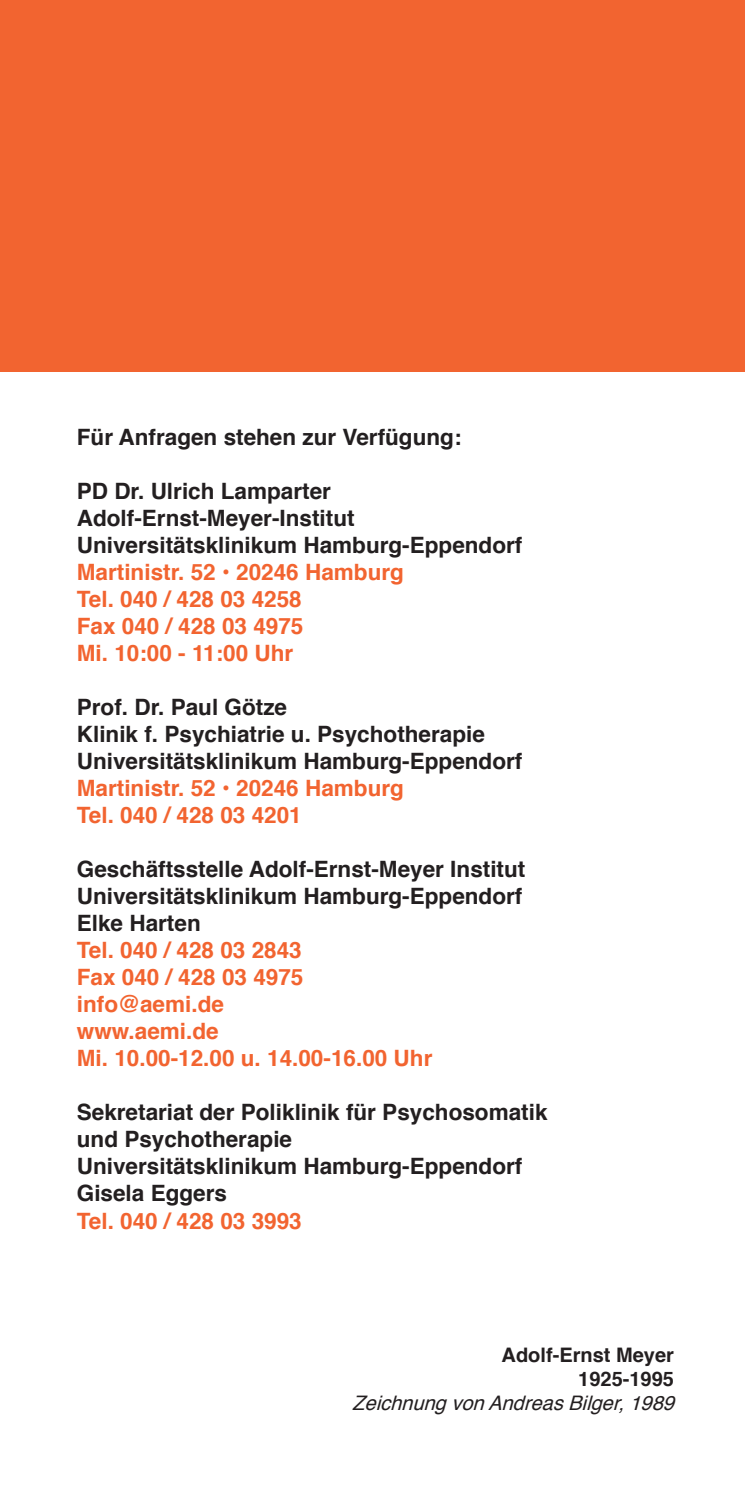
<style>
.page{position:relative;width:745px;height:1489px;background:#fff}
.page>*{position:absolute;margin:0;border:0;box-sizing:border-box;transform-origin:0 0}
.t1{font:700 22.5px/27px "Helvetica";color:#231f20}
.t2{font:700 22.5px/27px "Helvetica";color:#f26430}
.t3{font:italic 20px "Helvetica";color:#231f20}
.t4{font:700 20px/24px "Helvetica";color:#231f20;text-align:right}
</style>
<div class="page">
<div style="left:0;top:0;width:744px;height:372px;background:#f26430"></div>
<p class="t1" style="left:77px;top:425px;width:386px">Für Anfragen stehen zur Verfügung:</p>
<p class="t1" style="left:77px;top:479px;width:447px">PD Dr. Ulrich Lamparter<br>Adolf-Ernst-Meyer-Institut<br>Universitätsklinikum Hamburg-Eppendorf</p>
<p class="t2" style="left:77px;top:560px;width:328px">Martinistr. 52 • 20246 Hamburg<br>Tel. 040 / 428 03 4258<br>Fax 040 / 428 03 4975<br>Mi. 10:00 - 11:00 Uhr</p>
<p class="t1" style="left:77px;top:695px;width:447px">Prof. Dr. Paul Götze<br>Klinik f. Psychiatrie u. Psychotherapie<br>Universitätsklinikum Hamburg-Eppendorf</p>
<p class="t2" style="left:77px;top:776px;width:328px">Martinistr. 52 • 20246 Hamburg<br>Tel. 040 / 428 03 4201</p>
<p class="t1" style="left:77px;top:857px;width:450px">Geschäftsstelle Adolf-Ernst-Meyer Institut<br>Universitätsklinikum Hamburg-Eppendorf<br>Elke Harten</p>
<p class="t2" style="left:77px;top:938px;width:357px">Tel. 040 / 428 03 2843<br>Fax 040 / 428 03 4975 info@aemi.de<br>www.aemi.de<br>Mi. 10.00-12.00 u. 14.00-16.00 Uhr</p>
<p class="t1" style="left:77px;top:1100px;width:472px">Sekretariat der Poliklinik für Psychosomatik und Psychotherapie<br>Universitätsklinikum Hamburg-Eppendorf<br>Gisela Eggers</p>
<p class="t2" style="left:77px;top:1208px;width:226px">Tel. 040 / 428 03 3993</p>
<p class="t4" style="left:501px;top:1343px;width:174px">Adolf-Ernst Meyer<br>1925-1995</p>
<p class="t3" style="left:352px;top:1388px;width:331px">ZeichnungvonAndreasBilger,1989</p>
</div>
